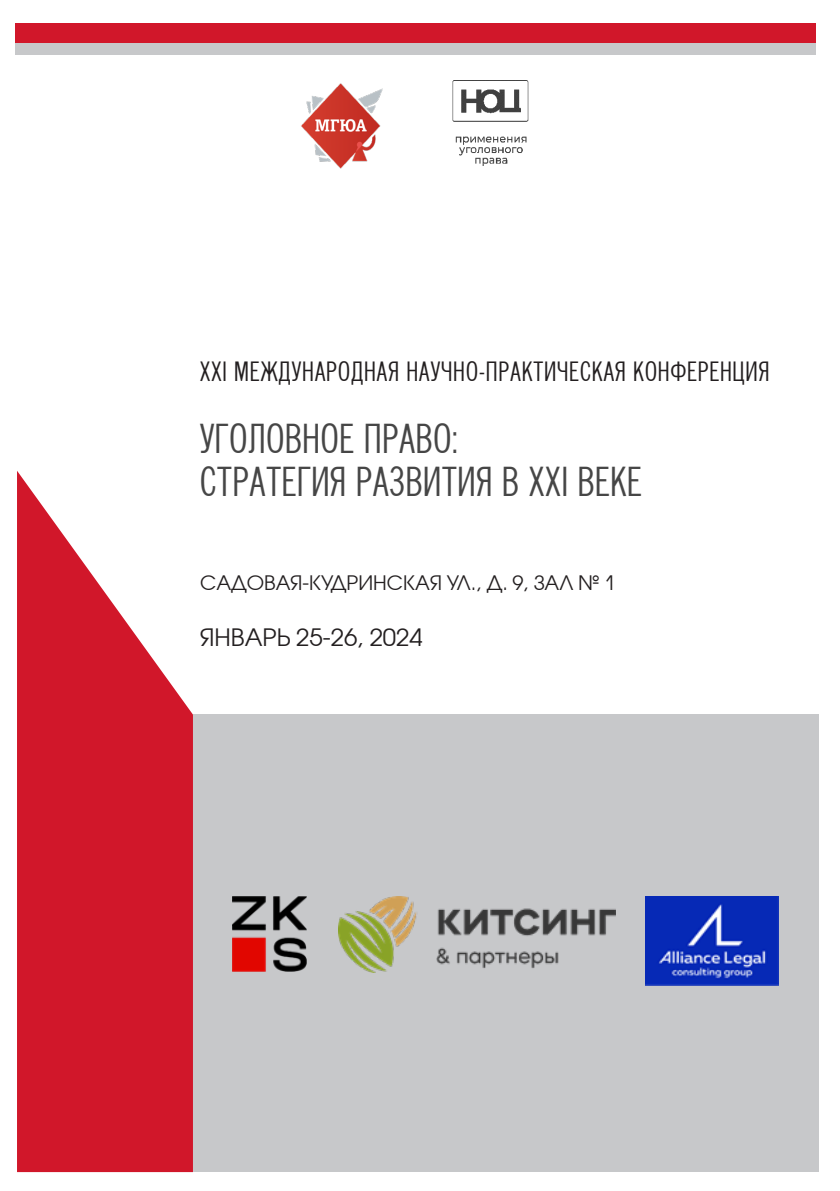
<style>
.page{position:relative;width:840px;height:1191px;background:#fff}
.page>*{position:absolute;margin:0;border:0;box-sizing:border-box;transform-origin:0 0}
.t1{font:36px/43.2px "News Condensed";letter-spacing:.03em;color:#464646}
.t2{font:24px "News Condensed";letter-spacing:.05em;color:#231f20}
.t3{font:24px "Avant Garde Gothic C";color:#231f20}
.t4{font:20px "Avant Garde Gothic C";color:#231f20}
</style>
<div class="page">
<div style="left:16px;top:24px;width:799px;height:22px;background:#d1172a"></div>
<svg style="left:17px;top:471px;width:176px;height:701px;fill:#d1172a"></svg>
<div style="left:193px;top:714px;width:624px;height:458px;background:#c7c8ca"></div>
<div style="left:16px;top:44px;width:799px;height:11px;background:#c7c8ca"></div>
<img style="left:301px;top:83px;width:82px;height:86px">
<img style="left:452px;top:81px;width:77px;height:85px">
<img style="left:232px;top:896px;width:75px;height:75px">
<img style="left:338px;top:896px;width:277px;height:76px">
<img style="left:645px;top:896px;width:133px;height:90px">
<p class="t2" style="left:200px;top:357px;width:570px">XXI МЕЖДУНАРОДНАЯ НАУЧНО-ПРАКТИЧЕСКАЯ КОНФЕРЕНЦИЯ</p>
<h1 class="t1" style="left:200px;top:417px;width:443px">УГОЛОВНОЕ ПРАВО:<br>СТРАТЕГИЯ РАЗВИТИЯ В XXI ВЕКЕ</h1>
<p class="t4" style="left:200px;top:571px;width:416px">САДОВАЯ-КУДРИНСКАЯ УЛ., Д. 9, ЗАЛ № 1</p>
<p class="t3" style="left:200px;top:623px;width:224px">ЯНВАРЬ 25-26, 2024</p>
</div>
